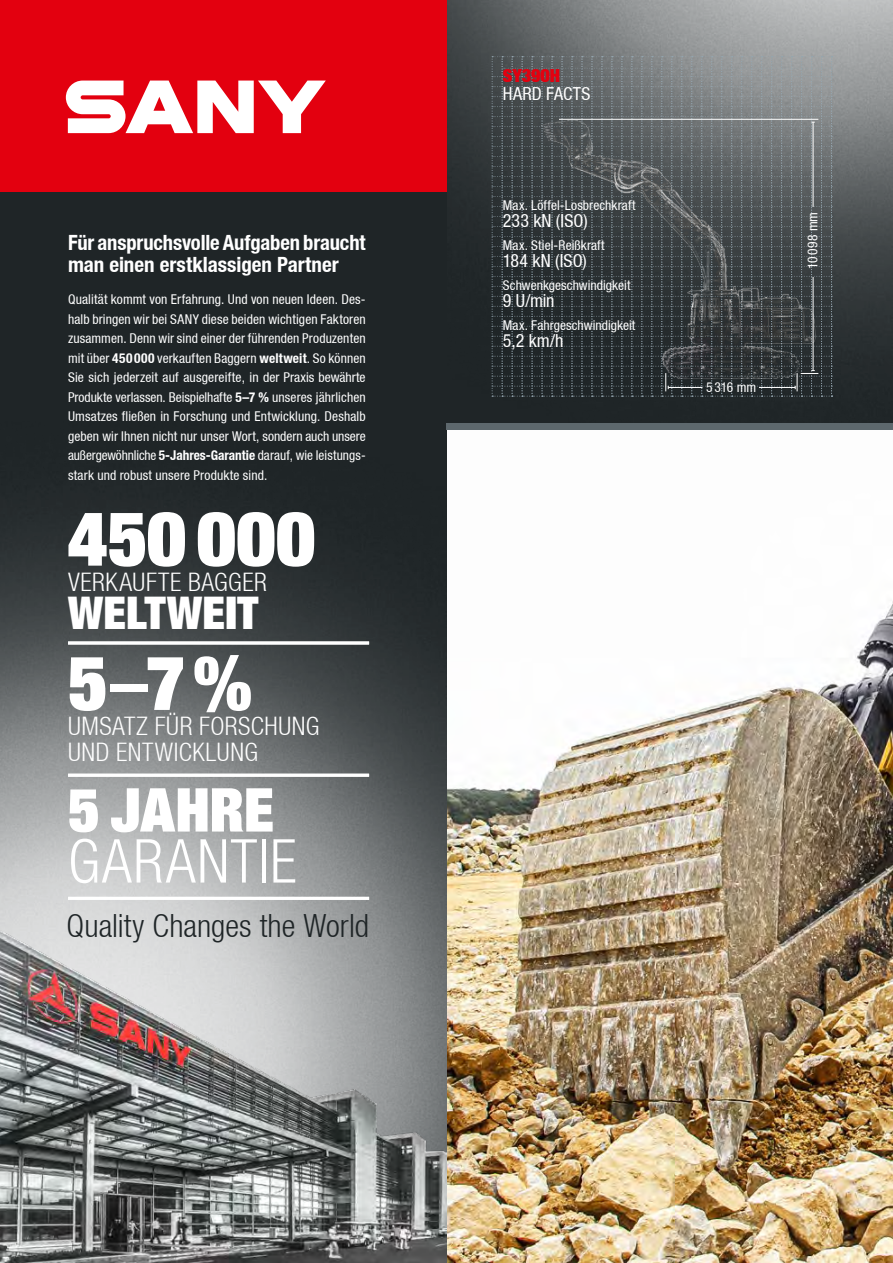
<style>
.page{position:relative;width:893px;height:1263px;background:#fff}
.page>*{position:absolute;margin:0;border:0;box-sizing:border-box;transform-origin:0 0}
.t1{font:900 75px "Context Reprise Extra Black S Si Extra";letter-spacing:.01em;color:#fff}
.t2{font:700 60px "Context Reprise Light Cond S Si";letter-spacing:.025em;color:#fff}
.t3{font:900 60px "Context Reprise Extra Black S Si Extra";letter-spacing:-.005em;color:#fff}
.t4{font:900 45px "Context Reprise Extra Black S Si Extra";letter-spacing:.01em;color:#fff}
.t5{font:700 31.95px "Context Reprise Light Cond S Si";color:#1f2527}
.t6{font:700 25.5px/25.5px "Context Reprise Light Cond S Si";letter-spacing:.02em;color:#fff}
.t7{font:700 condensed 21px/22.5px "Context Reprise Condensed S Si";letter-spacing:-.005em;color:#fff}
.t8{font:18px "Context Reprise Condensed S Si Condensed";letter-spacing:.01em;color:#fff}
.t9{font:900 18px "Context Reprise Extra Black S Si Extra";color:#e3000f}
.t10{font:13.5px/19.5px "Context Reprise Condensed S Si Condensed";letter-spacing:.01em;color:#fff;text-align:justify}
.s1{font-family:"Context Reprise Condensed S Si";font-weight:700;font-stretch:condensed}
.s2{font-size:45px}
</style>
<div class="page">
<img style="left:446px;top:0;width:447px;height:371px">
<img style="left:446px;top:371px;width:447px;height:892px">
<img style="left:0;top:191px;width:446px;height:723px">
<div style="left:0;top:0;width:446px;height:191px;background:#e3000f"></div>
<svg style="left:66px;top:81px;width:260px;height:52px"></svg>
<img style="left:0;top:914px;width:446px;height:349px">
<div style="left:446px;top:423px;width:447px;height:6px;background:#5d686d"></div>
<img style="left:485px;top:109px;width:336px;height:299px">
<svg style="left:492px;top:56px;width:340px;height:341px;background:#4a5052"></svg>
<hr style="left:68px;top:641px;width:301px;height:3px;background:#fff">
<hr style="left:68px;top:774px;width:301px;height:3px;background:#fff">
<hr style="left:68px;top:897px;width:301px;height:3px;background:#fff">
<h3 class="t7" style="left:68px;top:231px;width:299px">Für anspruchsvolle Aufgaben braucht man einen erstklassigen Partner</h3>
<p class="t10" style="left:68px;top:289px;width:299px">Qualität kommt von Erfahrung. Und von neuen Ideen. Des&shy;halb bringen wir bei SANY diese beiden wichtigen Faktoren zusammen. Denn wir sind einer der führenden Produzenten mit über <span class="s1">450 000</span> verkauften Baggern <span class="s1">weltweit</span>. So können Sie sich jederzeit auf ausgereifte, in der Praxis bewährte Produkte verlassen. Beispielhafte <span class="s1">5–7 %</span> unseres jährlichen Umsatzes fließen in Forschung und Entwicklung. Deshalb geben wir Ihnen nicht nur unser Wort, sondern auch unsere außergewöhnliche <span class="s1">5-Jahres-Garantie</span> darauf, wie leistungs&shy;stark und robust unsere Produkte sind.</p>
<h1 class="t1" style="left:68px;top:490px;width:249px">450 000</h1>
<h3 class="t6" style="left:68px;top:569px;width:200px">VERKAUFTE BAGGER</h3>
<h3 class="t4" style="left:68px;top:583px;width:192px">WELTWEIT</h3>
<h1 class="t1" style="left:68px;top:634px;width:185px">5<span class="s2">–</span>7%</h1>
<h3 class="t6" style="left:68px;top:713px;width:253px">UMSATZ FÜR FORSCHUNG<br>UND ENTWICKLUNG</h3>
<h2 class="t3" style="left:68px;top:771px;width:207px">5 JAHRE</h2>
<h2 class="t2" style="left:68px;top:826px;width:230px">GARANTIE</h2>
<h3 class="t5" style="left:67px;top:907px;width:304px">Quality Changes the World</h3>
<h3 class="t9" style="left:503px;top:64px;width:59px">SY390H</h3>
<h3 class="t8" style="left:503px;top:83px;width:89px">HARD FACTS</h3>
<p class="t10" style="left:503px;top:195px;width:134px">Max. Löffel-Losbrechkraft</p>
<h3 class="t8" style="left:503px;top:210px;width:86px">233 kN (ISO)</h3>
<p class="t10" style="left:503px;top:235px;width:103px">Max. Stiel-Reißkraft</p>
<h3 class="t8" style="left:503px;top:250px;width:85px">184 kN (ISO)</h3>
<p class="t10" style="left:503px;top:275px;width:129px">Schwenkgeschwindigkeit</p>
<h3 class="t8" style="left:503px;top:290px;width:53px">9 U/min</h3>
<p class="t10" style="left:503px;top:315px;width:134px">Max. Fahrgeschwindigkeit</p>
<h3 class="t8" style="left:503px;top:330px;width:62px">5,2 km/h</h3>
<p class="t10" style="left:706px;top:377px;width:51px">5 316 mm</p>
<p class="t10" style="left:803px;top:269px;width:58px;rotate:-90deg">10098 mm</p>
</div>
